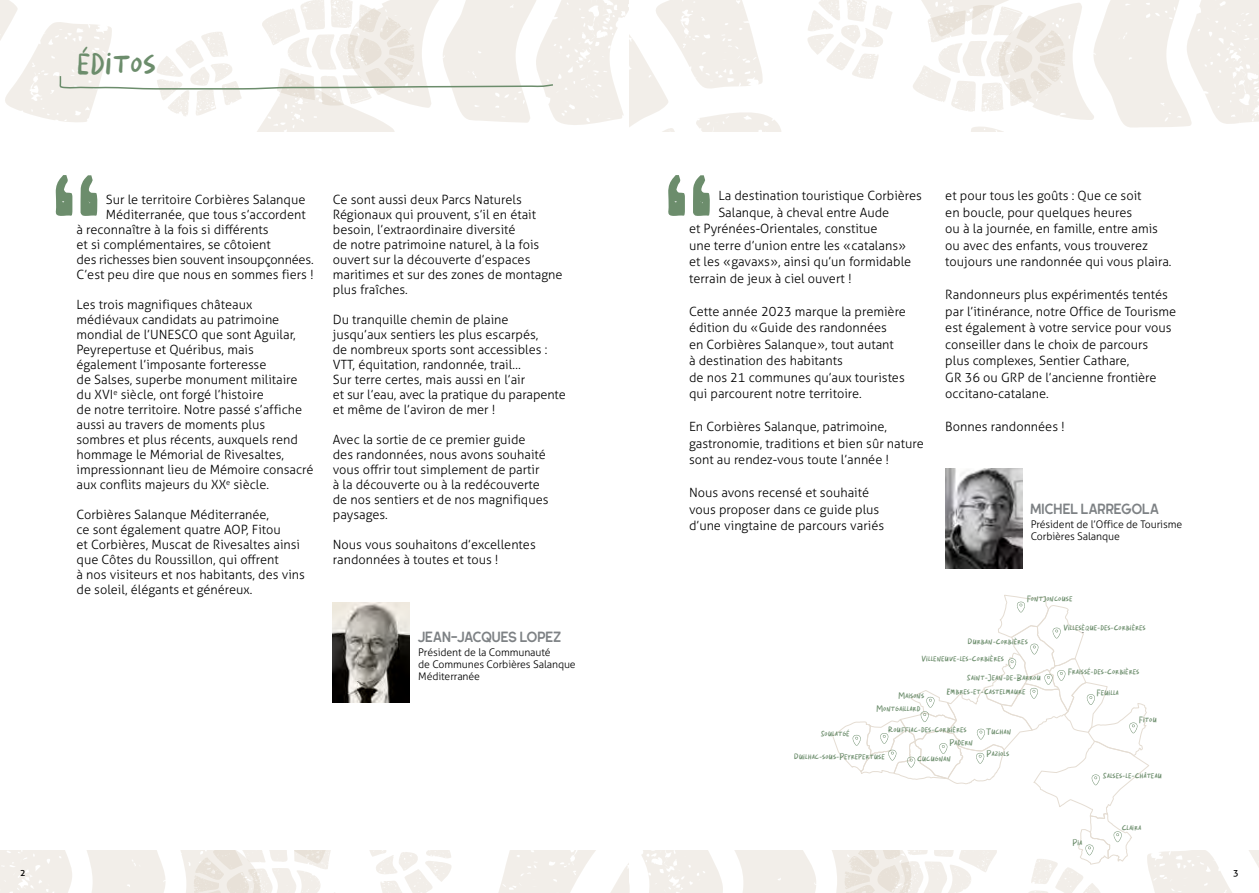
<style>
.page{position:relative;width:1259px;height:893px;background:#fff}
.page>*{position:absolute;margin:0;border:0;box-sizing:border-box;transform-origin:0 0}
.t1{font:36px "Boyrun";letter-spacing:-.01em;color:#6c8d6c}
.t2{font:14.25px "Hillstown Sans Clean";color:#7e8285}
.t3{font:300 12.75px/15px "Aller";color:#000}
.t4{font:300 10.5px/12px "Aller";letter-spacing:-.01em;color:#000}
.t5{font:9.3px "Aller";color:#000}
.t6{font:9px/13.2px "Boyrun";letter-spacing:-.01em;color:#6c8d6c}
.t7{font:500 4.5px "Fira Sans";color:#000}
</style>
<div class="page">
<svg style="left:807px;top:0;width:452px;height:132px"></svg>
<svg style="left:0;top:850px;width:451px;height:43px"></svg>
<img style="left:333px;top:602px;width:77px;height:101px">
<img style="left:945px;top:468px;width:77px;height:100px">
<svg style="left:0;top:0;width:781px;height:132px"></svg>
<svg style="left:55px;top:175px;width:43px;height:41px"></svg>
<svg style="left:668px;top:175px;width:42px;height:41px"></svg>
<svg style="left:498px;top:595px;width:761px;height:298px"></svg>
<h1 class="t1" style="left:77px;top:44px;width:81px">éditos</h1>
<p class="t3" style="left:106px;top:192px;width:201px">Sur le territoire Corbières Salanque</p>
<p class="t3" style="left:106px;top:207px;width:201px">Méditerranée, que tous s’accordent</p>
<p class="t3" style="left:77px;top:222px;width:193px">à reconnaître à la fois si différents</p>
<p class="t3" style="left:77px;top:237px;width:196px">et si complémentaires, se côtoient</p>
<p class="t3" style="left:77px;top:252px;width:239px">des richesses bien souvent insoupçonnées.</p>
<p class="t3" style="left:77px;top:267px;width:239px">C’est peu dire que nous en sommes fiers !</p>
<p class="t3" style="left:77px;top:297px;width:238px">Les trois magnifiques châteaux médiévaux candidats au patrimoine mondial de l’UNESCO que sont Aguilar, Peyrepertuse et Quéribus, mais également l’imposante forteresse<br>de Salses, superbe monument militaire du XVI<sup>e</sup> siècle, ont forgé l’histoire<br>de notre territoire. Notre passé s’affiche aussi au travers de moments plus sombres et plus récents, auxquels rend hommage le Mémorial de Rivesaltes, impressionnant lieu de Mémoire consacré aux conflits majeurs du XX<sup>e</sup> siècle.</p>
<p class="t3" style="left:77px;top:507px;width:230px">Corbières Salanque Méditerranée,<br>ce sont également quatre AOP, Fitou<br>et Corbières, Muscat de Rivesaltes ainsi que Côtes du Roussillon, qui offrent<br>à nos visiteurs et nos habitants, des vins de soleil, élégants et généreux.</p>
<p class="t3" style="left:333px;top:192px;width:231px">Ce sont aussi deux Parcs Naturels Régionaux qui prouvent, s’il en était besoin, l’extraordinaire diversité<br>de notre patrimoine naturel, à la fois ouvert sur la découverte d’espaces maritimes et sur des zones de montagne plus fraîches.</p>
<p class="t3" style="left:333px;top:312px;width:234px">Du tranquille chemin de plaine jusqu’aux sentiers les plus escarpés,<br>de nombreux sports sont accessibles :<br>VTT, équitation, randonnée, trail…<br>Sur terre certes, mais aussi en l’air<br>et sur l’eau, avec la pratique du parapente et même de l’aviron de mer !</p>
<p class="t3" style="left:333px;top:432px;width:217px">Avec la sortie de ce premier guide des randonnées, nous avons souhaité vous offrir tout simplement de partir à la découverte ou à la redécouverte de nos sentiers et de nos magnifiques paysages.</p>
<p class="t3" style="left:333px;top:537px;width:204px">Nous vous souhaitons d’excellentes randonnées à toutes et tous !</p>
<p class="t2" style="left:418px;top:628px;width:145px">JEAN-JACQUES LOPEZ</p>
<p class="t4" style="left:418px;top:646px;width:159px">Président de la Communauté<br>de Communes Corbières Salanque<br>Méditerranée</p>
<p class="t3" style="left:718px;top:188px;width:205px">La destination touristique Corbières</p>
<p class="t3" style="left:718px;top:205px;width:172px">Salanque, à cheval entre Aude</p>
<p class="t3" style="left:689px;top:221px;width:190px">et Pyrénées-Orientales, constitue</p>
<p class="t3" style="left:689px;top:238px;width:219px">une terre d’union entre les «catalans»</p>
<p class="t3" style="left:689px;top:254px;width:224px">et les «gavaxs», ainsi qu’un formidable</p>
<p class="t3" style="left:689px;top:271px;width:164px">terrain de jeux à ciel ouvert !</p>
<p class="t3" style="left:689px;top:303px;width:218px;line-height:16.5px">Cette année 2023 marque la première édition du «Guide des randonnées<br>en Corbières Salanque», tout autant<br>à destination des habitants<br>de nos 21 communes qu’aux touristes qui parcourent notre territoire.</p>
<p class="t3" style="left:689px;top:418px;width:236px;line-height:16.5px">En Corbières Salanque, patrimoine, gastronomie, traditions et bien sûr nature sont au rendez-vous toute l’année !</p>
<p class="t3" style="left:689px;top:484px;width:197px;line-height:16.5px">Nous avons recensé et souhaité vous proposer dans ce guide plus d’une vingtaine de parcours variés</p>
<p class="t3" style="left:945px;top:187px;width:228px;line-height:16.5px">et pour tous les goûts : Que ce soit<br>en boucle, pour quelques heures<br>ou à la journée, en famille, entre amis ou avec des enfants, vous trouverez toujours une randonnée qui vous plaira.</p>
<p class="t3" style="left:945px;top:286px;width:232px;line-height:16.5px">Randonneurs plus expérimentés tentés par l’itinérance, notre Office de Tourisme est également à votre service pour vous conseiller dans le choix de parcours<br>plus complexes, Sentier Cathare,<br>GR 36 ou GRP de l’ancienne frontière occitano-catalane.</p>
<p class="t3" style="left:945px;top:419px;width:121px">Bonnes randonnées !</p>
<p class="t2" style="left:1030px;top:500px;width:130px">MICHEL LARREGOLA</p>
<p class="t4" style="left:1030px;top:518px;width:153px">Président de l’Office de Tourisme<br>Corbières Salanque</p>
<p class="t6" style="left:1026px;top:592px;width:47px">Fontjoncouse</p>
<p class="t6" style="left:1063px;top:621px;width:84px">Villesèque-des-Corbières</p>
<p class="t7" style="left:1082px;top:629px;width:3px">-</p>
<p class="t6" style="left:967px;top:635px;width:62px">Durban-Corbières</p>
<p class="t6" style="left:921px;top:652px;width:84px">Villeneuve-les-Corbières</p>
<p class="t6" style="left:967px;top:670px;width:76px">Saint-Jean-de-Barrou</p>
<p class="t6" style="left:946px;top:685px;width:81px">Embres-et-Castelmaure</p>
<p class="t6" style="left:986px;top:724px;width:27px">Tuchan</p>
<p class="t6" style="left:986px;top:747px;width:24px">Paziols</p>
<p class="t6" style="left:876px;top:689px;width:50px;text-indent:22px">Maisons<br>Montgaillard</p>
<p class="t6" style="left:888px;top:723px;width:80px">Rouffiac-des-Corbières</p>
<p class="t6" style="left:820px;top:726px;width:31px">Soulatgé</p>
<p class="t6" style="left:949px;top:736px;width:25px">Padern</p>
<p class="t6" style="left:794px;top:750px;width:92px">Duilhac-sous-Peyrepertuse</p>
<p class="t6" style="left:917px;top:751px;width:36px">Cucugnan</p>
<p class="t6" style="left:1067px;top:665px;width:73px">Fraissé-des-Corbières</p>
<p class="t6" style="left:1096px;top:686px;width:24px">Feuilla</p>
<p class="t6" style="left:1139px;top:712px;width:20px">Fitou</p>
<p class="t6" style="left:1103px;top:769px;width:61px">Salses-le-Château</p>
<p class="t6" style="left:1072px;top:836px;width:11px">Pia</p>
<p class="t6" style="left:1121px;top:821px;width:21px">Claira</p>
<p class="t5" style="left:20px;top:867px;width:7px">2</p>
<p class="t5" style="left:1233px;top:867px;width:7px">3</p>
</div>
